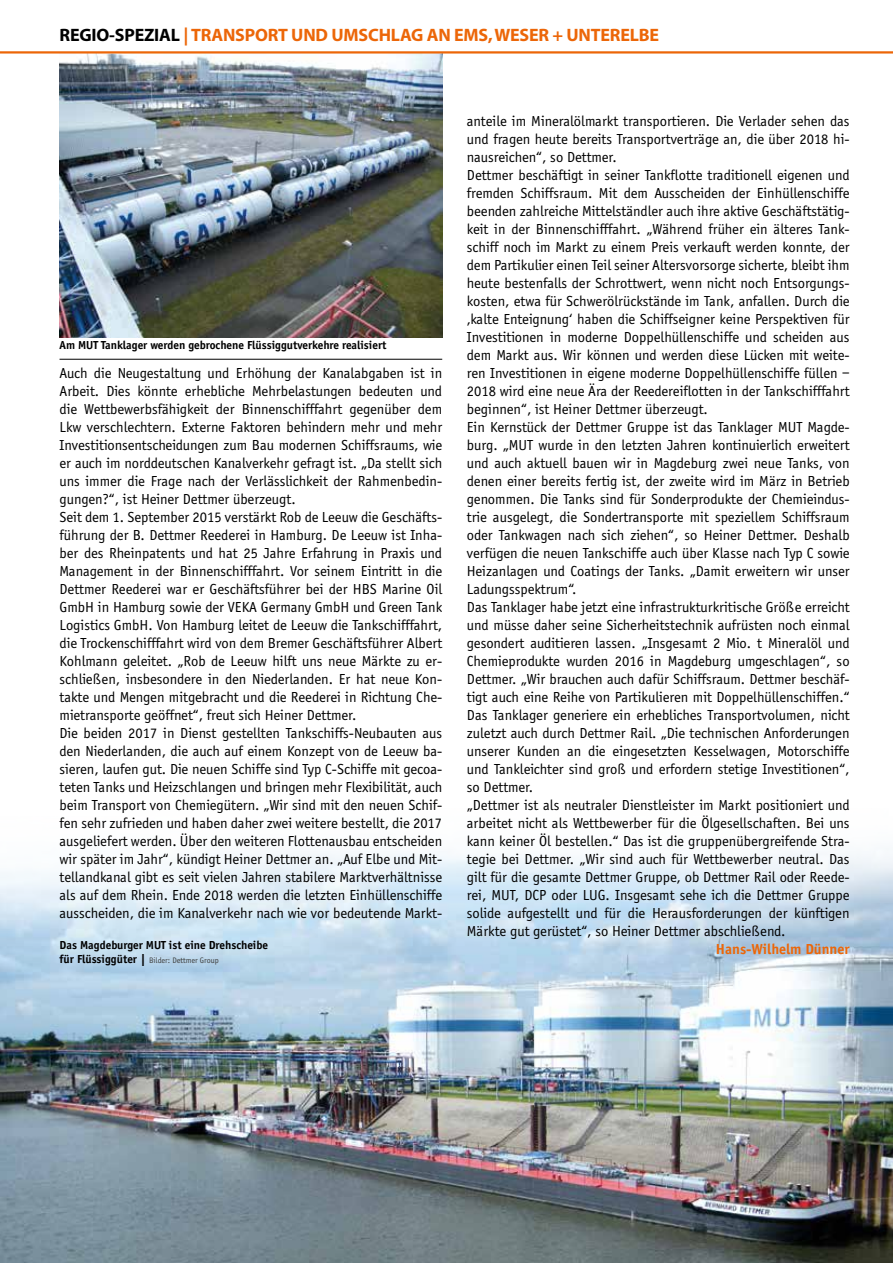
<style>
.page{position:relative;width:893px;height:1263px;background:#fff}
.page>*{position:absolute;margin:0;border:0;box-sizing:border-box;transform-origin:0 0}
.t1{font:700 18px "Myriad";letter-spacing:-.01em;color:#ec6608}
.t2{font:15px/18px "Officina Sans";color:#000}
.t3{font:700 15px "Officina Sans";color:#ec6608}
.t4{font:700 12px "Officina Sans";color:#000}
.t5{font:8.25px "Officina Sans";color:#3c3c3b}
.s1{color:#000}
.s2{font-weight:700;font-size:12px;color:#000}
</style>
<div class="page">
<img style="left:60px;top:54px;width:382px;height:283px">
<hr style="left:60px;top:359px;width:382px;height:1px;background:#000">
<img style="left:0;top:851px;width:893px;height:412px">
<hr style="left:0;top:51px;width:893px;height:3px;background:#ec6608">
<p class="t1" style="left:60px;top:26px;width:601px"><span class="s1">REGIO-SPEZIAL</span> | TRANSPORT UND UMSCHLAG AN EMS, WESER + UNTERELBE</p>
<p class="t4" style="left:60px;top:338px;width:328px">Am MUT Tanklager werden gebrochene Flüssiggutverkehre realisiert</p>
<p class="t2" style="left:60px;top:364px;width:384px">Auch die Neugestaltung und Erhöhung der Kanalabgaben ist in Arbeit. Dies könnte erhebliche Mehrbelastungen bedeuten und die Wettbewerbsfähigkeit der Binnenschifffahrt gegenüber dem Lkw verschlechtern. Externe Faktoren behindern mehr und mehr Investitionsentscheidungen zum Bau modernen Schiffsraums, wie er auch im norddeutschen Kanalverkehr gefragt ist. „Da stellt sich uns immer die Frage nach der Verlässlichkeit der Rahmenbedin&shy;gungen?“, ist Heiner Dettmer überzeugt.<br>Seit dem 1. September 2015 verstärkt Rob de Leeuw die Geschäfts&shy;führung der B. Dettmer Reederei in Hamburg. De Leeuw ist Inha&shy;ber des Rheinpatents und hat 25 Jahre Erfahrung in Praxis und Management in der Binnenschifffahrt. Vor seinem Eintritt in die Dettmer Reederei war er Geschäftsführer bei der HBS Marine Oil GmbH in Hamburg sowie der VEKA Germany GmbH und Green Tank Logistics GmbH. Von Hamburg leitet de Leeuw die Tankschifffahrt, die Trockenschifffahrt wird von dem Bremer Geschäftsführer Albert Kohlmann geleitet. „Rob de Leeuw hilft uns neue Märkte zu er&shy;schließen, insbesondere in den Niederlanden. Er hat neue Kon&shy;takte und Mengen mitgebracht und die Reederei in Richtung Che&shy;mietransporte geöffnet“, freut sich Heiner Dettmer.<br>Die beiden 2017 in Dienst gestellten Tankschiffs-Neubauten aus den Niederlanden, die auch auf einem Konzept von de Leeuw ba&shy;sieren, laufen gut. Die neuen Schiffe sind Typ C-Schiffe mit gecoa&shy;teten Tanks und Heizschlangen und bringen mehr Flexibilität, auch beim Transport von Chemiegütern. „Wir sind mit den neuen Schif&shy;fen sehr zufrieden und haben daher zwei weitere bestellt, die 2017 ausgeliefert werden. Über den weiteren Flottenausbau entscheiden wir später im Jahr“, kündigt Heiner Dettmer an. „Auf Elbe und Mit&shy;tellandkanal gibt es seit vielen Jahren stabilere Marktverhältnisse als auf dem Rhein. Ende 2018 werden die letzten Einhüllenschiffe ausscheiden, die im Kanalverkehr nach wie vor bedeutende Markt-</p>
<p class="t4" style="left:60px;top:937px;width:210px">Das Magdeburger MUT ist eine Drehscheibe</p>
<p class="t5" style="left:60px;top:956px;width:161px"><span class="s2">für Flüssiggüter |</span> Bilder: Dettmer Group</p>
<p class="t2" style="left:467px;top:112px;width:384px">anteile im Mineralölmarkt transportieren. Die Verlader sehen das und fragen heute bereits Transportverträge an, die über 2018 hi&shy;nausreichen“, so Dettmer.<br>Dettmer beschäftigt in seiner Tankflotte traditionell eigenen und fremden Schiffsraum. Mit dem Ausscheiden der Einhüllenschiffe beenden zahlreiche Mittelständler auch ihre aktive Geschäftstätig&shy;keit in der Binnenschifffahrt. „Während früher ein älteres Tank&shy;schiff noch im Markt zu einem Preis verkauft werden konnte, der dem Partikulier einen Teil seiner Altersvorsorge sicherte, bleibt ihm heute bestenfalls der Schrottwert, wenn nicht noch Entsorgungs&shy;kosten, etwa für Schwerölrückstände im Tank, anfallen. Durch die ‚kalte Enteignung‘ haben die Schiffseigner keine Perspektiven für Investitionen in moderne Doppelhüllenschiffe und scheiden aus dem Markt aus. Wir können und werden diese Lücken mit weite&shy;ren Investitionen in eigene moderne Doppelhüllenschiffe füllen – 2018 wird eine neue Ära der Reedereiflotten in der Tankschifffahrt beginnen“, ist Heiner Dettmer überzeugt.<br>Ein Kernstück der Dettmer Gruppe ist das Tanklager MUT Magde&shy;burg. „MUT wurde in den letzten Jahren kontinuierlich erweitert und auch aktuell bauen wir in Magdeburg zwei neue Tanks, von denen einer bereits fertig ist, der zweite wird im März in Betrieb genommen. Die Tanks sind für Sonderprodukte der Chemieindus&shy;trie ausgelegt, die Sondertransporte mit speziellem Schiffsraum oder Tankwagen nach sich ziehen“, so Heiner Dettmer. Deshalb verfügen die neuen Tankschiffe auch über Klasse nach Typ C sowie Heizanlagen und Coatings der Tanks. „Damit erweitern wir unser Ladungsspektrum“.<br>Das Tanklager habe jetzt eine infrastrukturkritische Größe erreicht und müsse daher seine Sicherheitstechnik aufrüsten noch einmal gesondert auditieren lassen. „Insgesamt 2 Mio. t Mineralöl und Chemieprodukte wurden 2016 in Magdeburg umgeschlagen“, so Dettmer. „Wir brauchen auch dafür Schiffsraum. Dettmer beschäf&shy;tigt auch eine Reihe von Partikulieren mit Doppelhüllenschiffen.“ Das Tanklager generiere ein erhebliches Transportvolumen, nicht zuletzt auch durch Dettmer Rail. „Die technischen Anforderungen unserer Kunden an die eingesetzten Kesselwagen, Motorschiffe und Tankleichter sind groß und erfordern stetige Investitionen“, so Dettmer.<br>„Dettmer ist als neutraler Dienstleister im Markt positioniert und arbeitet nicht als Wettbewerber für die Ölgesellschaften. Bei uns kann keiner Öl bestellen.“ Das ist die gruppenübergreifende Stra&shy;tegie bei Dettmer. „Wir sind auch für Wettbewerber neutral. Das gilt für die gesamte Dettmer Gruppe, ob Dettmer Rail oder Reede&shy;rei, MUT, DCP oder LUG. Insgesamt sehe ich die Dettmer Gruppe solide aufgestellt und für die Herausforderungen der künftigen Märkte gut gerüstet“, so Heiner Dettmer abschließend.</p>
<p class="t3" style="left:716px;top:940px;width:135px">Hans-Wilhelm Dünner</p>
</div>
